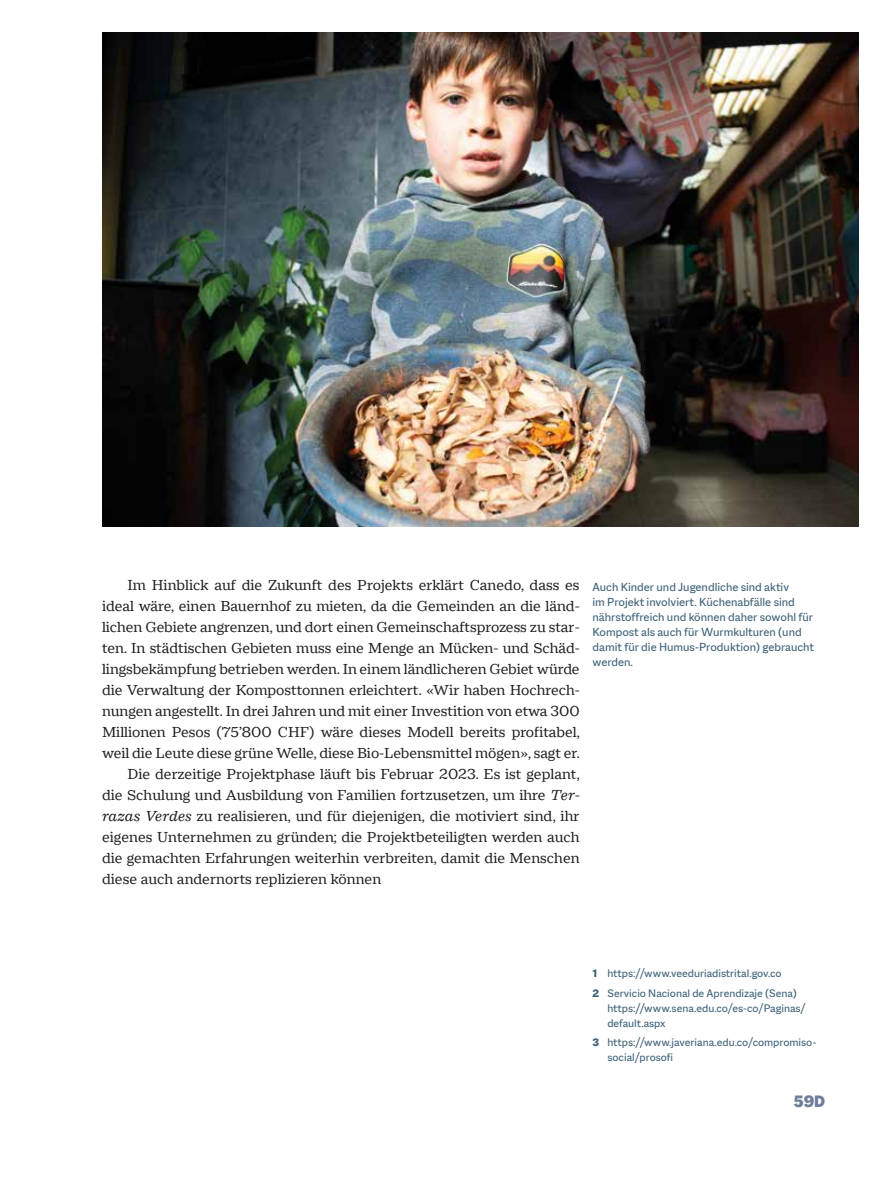
<style>
.page{position:relative;width:893px;height:1191px;background:#fff}
.page>*{position:absolute;margin:0;border:0;box-sizing:border-box;transform-origin:0 0}
.t1{font:900 17.4px "Macklin Sans";color:#6f7e98}
.t2{font:15.6px "Macklin Text";letter-spacing:-.005em;color:#1d1d1b}
.t3{font:12.3px/15px "Macklin Sans";color:#3f6379}
.t4{font:11.7px/15px "Macklin Sans";color:#3f6379}
.s1{font-style:italic}
.s2{font-weight:800}
</style>
<div class="page">
<img style="left:102px;top:33px;width:757px;height:493px">
<p class="t2" style="left:128px;top:576px;width:454px">Im Hinblick auf die Zukunft des Projekts erklärt Canedo, dass es</p>
<p class="t2" style="left:102px;top:597px;width:479px">ideal wäre, einen Bauernhof zu mieten, da die Gemeinden an die länd-</p>
<p class="t2" style="left:102px;top:618px;width:479px">lichen Gebiete angrenzen, und dort einen Gemeinschaftsprozess zu star-</p>
<p class="t2" style="left:102px;top:639px;width:479px">ten. In städtischen Gebieten muss eine Menge an Mücken- und Schäd-</p>
<p class="t2" style="left:102px;top:660px;width:479px">lingsbekämpfung betrieben werden. In einem ländlicheren Gebiet würde</p>
<p class="t2" style="left:102px;top:681px;width:479px">die Verwaltung der Komposttonnen erleichtert. «Wir haben Hochrech-</p>
<p class="t2" style="left:102px;top:702px;width:479px">nungen angestellt. In drei Jahren und mit einer Investition von etwa 300</p>
<p class="t2" style="left:102px;top:723px;width:479px">Millionen Pesos (75’800 CHF) wäre dieses Modell bereits profitabel,</p>
<p class="t2" style="left:102px;top:744px;width:479px">weil die Leute diese grüne Welle, diese Bio-Lebensmittel mögen», sagt er.</p>
<p class="t2" style="left:128px;top:765px;width:454px">Die derzeitige Projektphase läuft bis Februar 2023. Es ist geplant,</p>
<p class="t2" style="left:102px;top:786px;width:479px">die Schulung und Ausbildung von Familien fortzusetzen, um ihre <span class="s1">Ter-</span></p>
<p class="t2" style="left:102px;top:807px;width:479px"><span class="s1">razas Verdes</span> zu realisieren, und für diejenigen, die motiviert sind, ihr</p>
<p class="t2" style="left:102px;top:828px;width:479px">eigenes Unternehmen zu gründen; die Projektbeteiligten werden auch</p>
<p class="t2" style="left:102px;top:849px;width:479px">die gemachten Erfahrungen weiterhin verbreiten, damit die Menschen</p>
<p class="t2" style="left:102px;top:870px;width:281px">diese auch andernorts replizieren können</p>
<p class="t3" style="left:592px;top:579px;width:223px">Auch Kinder und Jugendliche sind aktiv<br>im Projekt involviert. Küchenabfälle sind nährstoffreich und können daher sowohl für Kompost als auch für Wurmkulturen (und damit für die Humus-Produktion) gebraucht werden.</p>
<p class="t4" style="left:592px;top:963px;width:206px;line-height:19.5px"><span class="s2">1</span> https://www.veeduriadistrital.gov.co<br><span class="s2">2</span> Servicio Nacional de Aprendizaje (Sena)</p>
<p class="t4" style="left:607px;top:1000px;width:200px">https://www.sena.edu.co/es-co/Paginas/ default.aspx</p>
<p class="t4" style="left:607px;top:1034px;width:211px;text-indent:-15px"><span class="s2">3</span> https://www.javeriana.edu.co/compromiso&shy;social/prosofi</p>
<p class="t1" style="left:794px;top:1091px;width:33px">59D</p>
</div>
